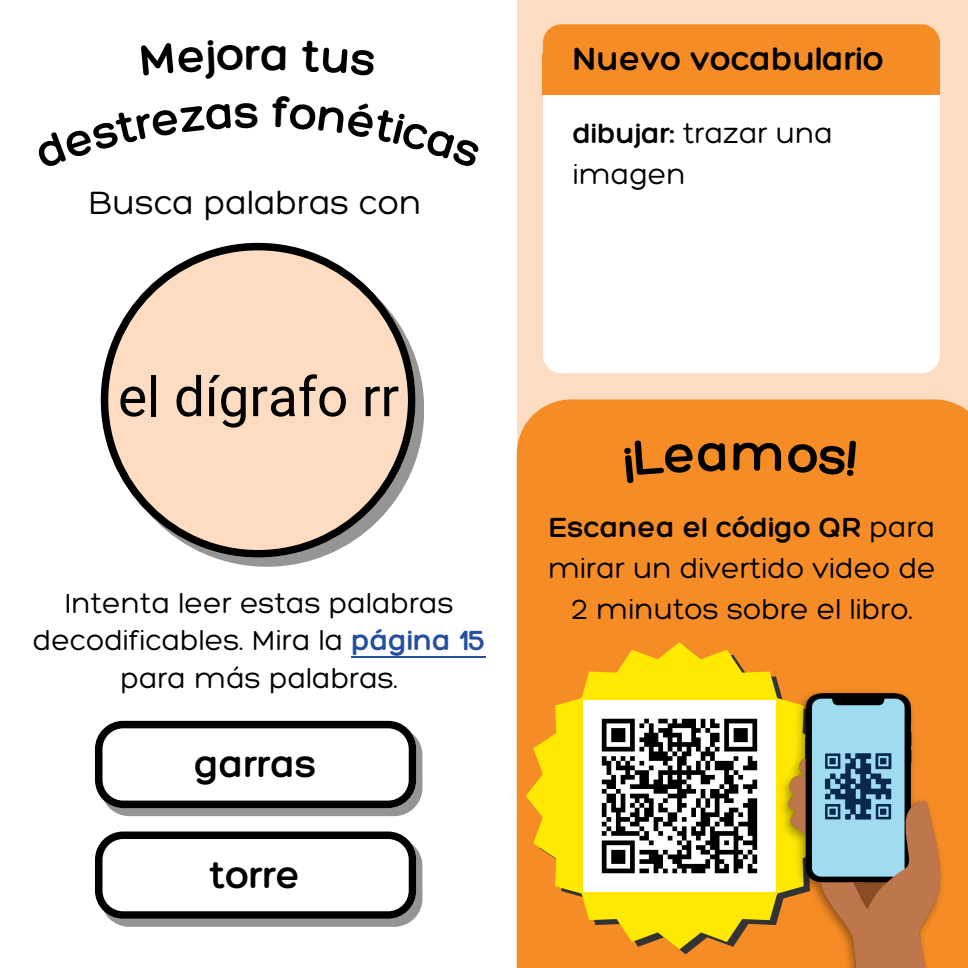
<style>
.page{position:relative;width:968px;height:968px;background:#fff}
.page>*{position:absolute;margin:0;border:0;box-sizing:border-box;transform-origin:0 0}
.t1{font:55px "Roboto";color:#000}
.t2{font:300 47.5px "Hero";color:#000}
.t3{font:300 40px "Hero";color:#000}
.t4{font:300 35px "Hero";color:#000}
.t5{font:300 35px "Hero";color:#000}
.t6{font:300 30px/41.2px "Hero";color:#000;text-align:center}
.s1{color:#264fa2}
.s2{font-style:inherit}
</style>
<div class="page">
<div style="left:517px;top:0;width:451px;height:968px;background:#fddcc2"></div>
<div style="left:517px;top:399px;width:451px;height:569px;background:#f68c26"></div>
<div style="left:543px;top:59px;width:396px;height:314px;background:#fff;border-radius:19px"></div>
<div style="left:543px;top:24px;width:396px;height:64px;background:#f68c26;border-radius:19px"></div>
<div style="left:101px;top:727px;width:321px;height:89px;background:#959595;border-radius:28px"></div>
<div style="left:101px;top:837px;width:321px;height:89px;background:#959595;border-radius:28px"></div>
<div style="left:543px;top:55px;width:397px;height:40px;background:#f68c26"></div>
<svg style="left:101px;top:243px;width:314px;height:314px"></svg>
<svg style="left:526px;top:642px;width:307px;height:307px;background:#f5bb14"></svg>
<img style="left:583px;top:700px;width:190px;height:191px">
<img style="left:773px;top:683px;width:176px;height:285px">
<svg style="left:95px;top:720px;width:321px;height:88px;background:#cbcbcb"></svg>
<svg style="left:95px;top:831px;width:321px;height:87px;background:#cdcdcd"></svg>
<hr style="left:351px;top:656px;width:135px;height:1px;background:#264fa2">
<div style="left:624px;top:438px;width:101px;height:45px;background:#f68c26"></div>
<svg style="left:733px;top:442px;width:48px;height:29px"></svg>
<div style="left:787px;top:440px;width:69px;height:36px;background:#f68c26"></div>
<h2 class="t2" style="left:245px;top:25px;width:17px">r</h2>
<p class="t4" style="left:88px;top:181px;width:334px">Busca palabras con</p>
<p class="t1" style="left:118px;top:365px;width:283px">el dígrafo rr</p>
<p class="t6" style="left:33px;top:583px;width:454px;line-height:37.5px">Intenta leer estas palabras decodificables. Mira la <span class="s1">página 15</span></p>
<p class="t6" style="left:120px;top:657px;width:279px">para más palabras.</p>
<p class="t3" style="left:194px;top:739px;width:124px">garras</p>
<p class="t3" style="left:210px;top:850px;width:92px">torre</p>
<h2 class="t5" style="left:573px;top:37px;width:312px">Nuevo vocabulario</h2>
<p class="t6" style="left:573px;top:111px;width:262px"><span class="s2">dibujar:</span> trazar una</p>
<p class="t6" style="left:573px;top:153px;width:115px">imagen</p>
<p class="t6" style="left:548px;top:505px;width:389px"><span class="s2">Escanea el código QR</span> para mirar un divertido video de<br>2 minutos sobre el libro.</p>
</div>
